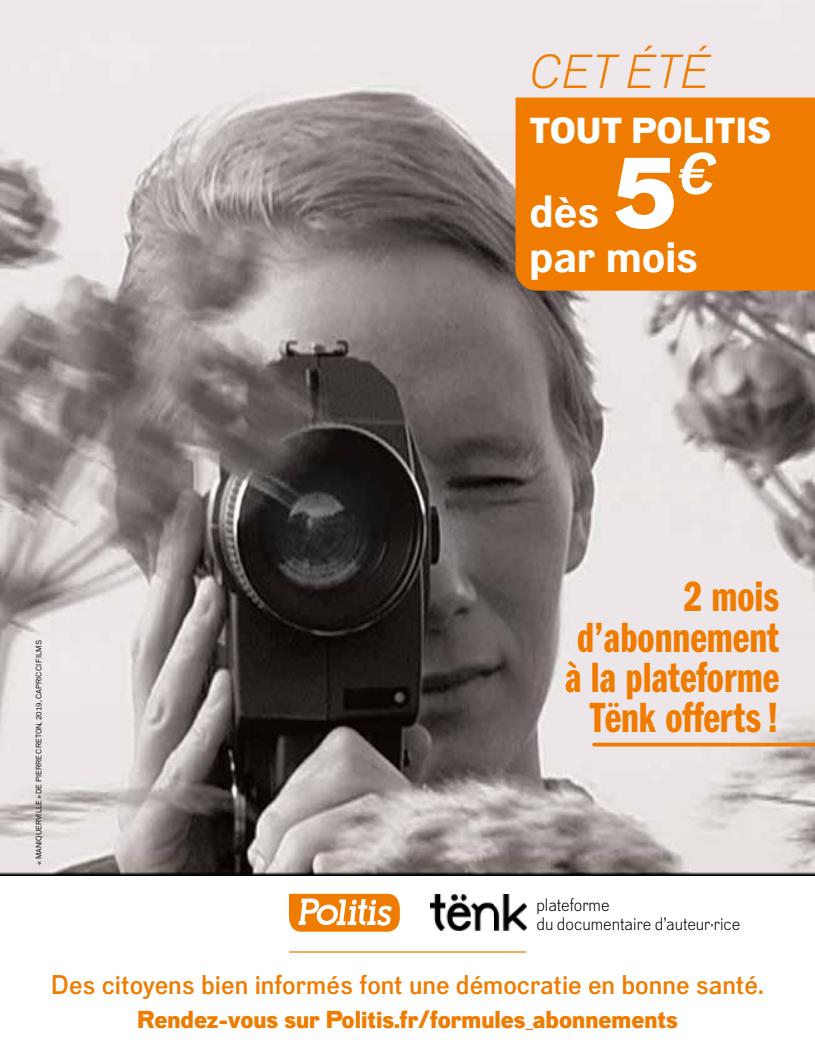
<style>
.page{position:relative;width:815px;height:1063px;background:#fff}
.page>*{position:absolute;margin:0;border:0;box-sizing:border-box;transform-origin:0 0}
.t1{font:800 101.12px "Dada Grotesk";color:#fff}
.t2{font:italic 300 46.25px "Dada Grotesk";color:#ef7c00}
.t3{font:43.75px/40.1px "ITC Franklin Gothic Std Dm Cp";color:#ef7c00;text-align:right}
.t4{font:700 43.75px "Dada Grotesk";color:#fff}
.t5{font:800 35px "Dada Grotesk";color:#fff}
.t6{font:500 26.25px "Dada Grotesk";color:#ef7c00}
.t7{font:800 23.75px "Dada Grotesk";color:#ef7c00}
.t8{font:300 17.5px/18.5px "Dada Grotesk";color:#000}
.t9{font:7.5px "Dada Grotesk";color:#000}
</style>
<div class="page">
<img style="left:0;top:0;width:815px;height:875px">
<svg style="left:289px;top:894px;width:111px;height:38px"></svg>
<div style="left:516px;top:98px;width:299px;height:193px;background:#ef7c00"></div>
<hr style="left:289px;top:951px;width:237px;height:2px;background:#ef7c00">
<img style="left:431px;top:894px;width:95px;height:37px">
<svg style="left:594px;top:743px;width:221px;height:4px"></svg>
<h2 class="t2" style="left:530px;top:44px;width:182px">CET ÉTÉ</h2>
<h3 class="t5" style="left:530px;top:109px;width:243px">TOUT POLITIS</h3>
<h1 class="t1" style="left:610px;top:130px;width:108px">5<sup>€</sup></h1>
<h3 class="t4" style="left:530px;top:231px;width:170px">par mois</h3>
<h3 class="t4" style="left:530px;top:186px;width:71px">dès</h3>
<p class="t9" style="left:34px;top:865px;width:226px;rotate:-90deg">« MANIQUERVILLE » DE PIERRE CRETON, 2019, CAPRICCI FILMS</p>
<h3 class="t3" style="left:565px;top:578px;width:215px">2 mois d’abonnement à la plateforme<br>Tënk offerts !</h3>
<p class="t8" style="left:536px;top:896px;width:205px">plateforme<br>du documentaire d’auteur·rice</p>
<p class="t6" style="left:51px;top:970px;width:715px">Des citoyens bien informés font une démocratie en bonne santé.</p>
<p class="t7" style="left:137px;top:1005px;width:542px">Rendez-vous sur Politis.fr/formules_abonnements</p>
</div>
